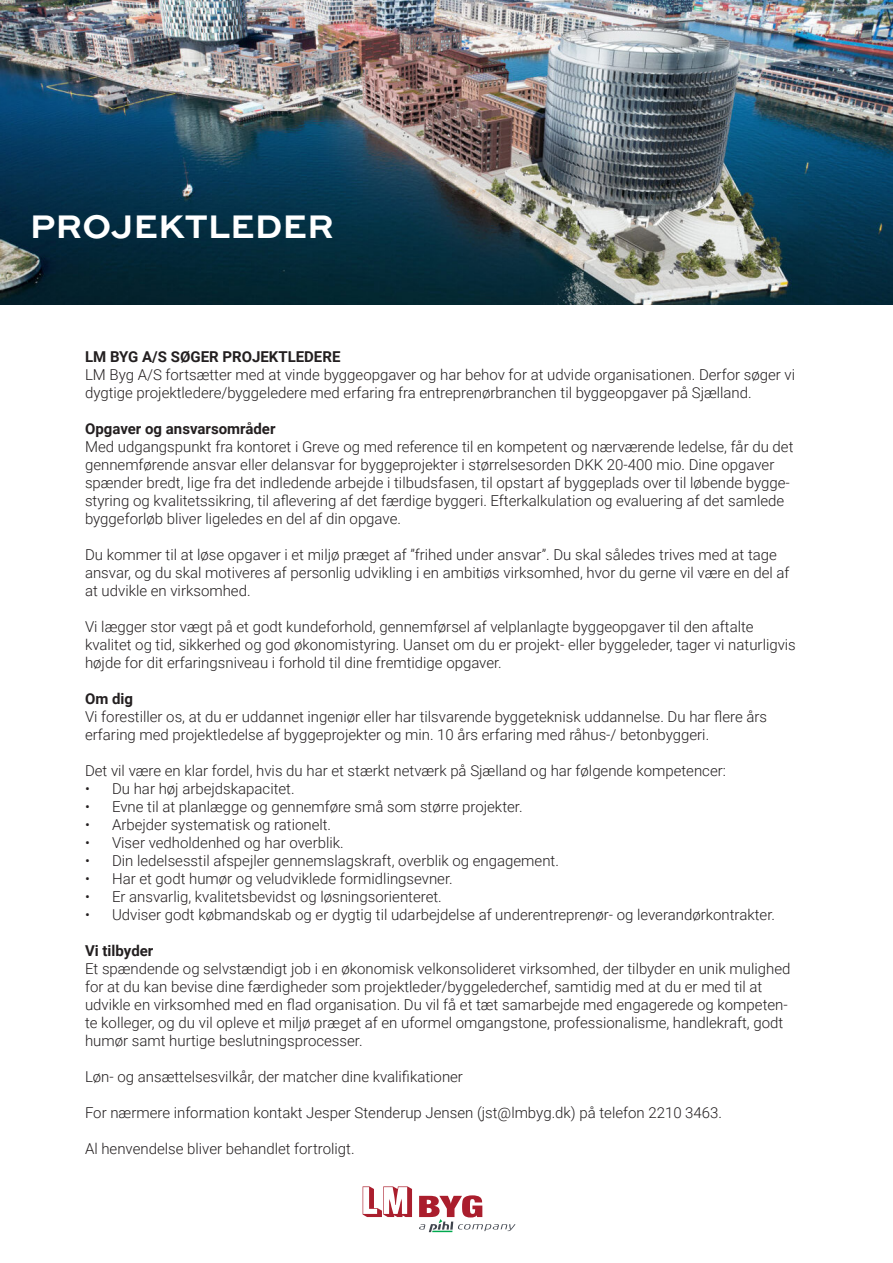
<style>
.page{position:relative;width:893px;height:1263px;background:#fff}
.page>*{position:absolute;margin:0;border:0;box-sizing:border-box;transform-origin:0 0}
.t1{font:700 34.5px "Sweet Sans Pro";color:#fff}
.t2{font:300 15px/18px "Roboto";color:#231f20}
.t3{font:700 15px "Roboto";color:#231f20}
</style>
<div class="page">
<svg style="left:363px;top:1186px;width:49px;height:31px"></svg>
<svg style="left:419px;top:1195px;width:96px;height:37px"></svg>
<img style="left:0;top:0;width:893px;height:304px">
<p class="t1" style="left:30px;top:200px;width:306px">PROJEKTLEDER</p>
<p class="t3" style="left:85px;top:346px;width:257px">LM BYG A/S SØGER PROJEKTLEDERE</p>
<p class="t2" style="left:85px;top:365px;width:711px">LM Byg A/S fortsætter med at vinde byggeopgaver og har behov for at udvide organisationen. Derfor søger vi dygtige projektledere/byggeledere med erfaring fra entreprenørbranchen til byggeopgaver på Sjælland.</p>
<p class="t3" style="left:85px;top:418px;width:192px">Opgaver og ansvarsområder</p>
<p class="t2" style="left:85px;top:437px;width:710px">Med udgangspunkt fra kontoret i Greve og med reference til en kompetent og nærværende ledelse, får du det gennemførende ansvar eller delansvar for byggeprojekter i størrelsesorden DKK 20-400 mio. Dine opgaver spænder bredt, lige fra det indledende arbejde i tilbudsfasen, til opstart af byggeplads over til løbende bygge&shy;styring og kvalitetssikring, til aflevering af det færdige byggeri. Efterkalkulation og evaluering af det samlede byggeforløb bliver ligeledes en del af din opgave.</p>
<p class="t2" style="left:85px;top:545px;width:706px">Du kommer til at løse opgaver i et miljø præget af ”frihed under ansvar”. Du skal således trives med at tage ansvar, og du skal motiveres af personlig udvikling i en ambitiøs virksomhed, hvor du gerne vil være en del af at udvikle en virksomhed.</p>
<p class="t2" style="left:85px;top:617px;width:712px">Vi lægger stor vægt på et godt kundeforhold, gennemførsel af velplanlagte byggeopgaver til den aftalte kvalitet og tid, sikkerhed og god økonomistyring. Uanset om du er projekt- eller byggeleder, tager vi naturligvis højde for dit erfaringsniveau i forhold til dine fremtidige opgaver.</p>
<p class="t3" style="left:85px;top:688px;width:50px">Om dig</p>
<p class="t2" style="left:85px;top:707px;width:684px">Vi forestiller os, at du er uddannet ingeniør eller har tilsvarende byggeteknisk uddannelse. Du har flere års erfaring med projektledelse af byggeprojekter og min. 10 års erfaring med råhus-/ betonbyggeri.</p>
<p class="t2" style="left:85px;top:761px;width:642px">Det vil være en klar fordel, hvis du har et stærkt netværk på Sjælland og har følgende kompetencer:</p>
<p class="t2" style="left:85px;top:779px;width:211px">• Du har høj arbejdskapacitet.</p>
<p class="t2" style="left:85px;top:797px;width:439px">• Evne til at planlægge og gennemføre små som større projekter.</p>
<p class="t2" style="left:85px;top:815px;width:248px">• Arbejder systematisk og rationelt.</p>
<p class="t2" style="left:85px;top:833px;width:260px">• Viser vedholdenhed og har overblik.</p>
<p class="t2" style="left:85px;top:851px;width:475px">• Din ledelsesstil afspejler gennemslagskraft, overblik og engagement.</p>
<p class="t2" style="left:85px;top:869px;width:369px">• Har et godt humør og veludviklede formidlingsevner.</p>
<p class="t2" style="left:85px;top:887px;width:358px">• Er ansvarlig, kvalitetsbevidst og løsningsorienteret.</p>
<p class="t2" style="left:85px;top:905px;width:691px">• Udviser godt købmandskab og er dygtig til udarbejdelse af underentreprenør- og leverandørkontrakter.</p>
<p class="t3" style="left:85px;top:940px;width:70px">Vi tilbyder</p>
<p class="t2" style="left:85px;top:959px;width:707px">Et spændende og selvstændigt job i en økonomisk velkonsolideret virksomhed, der tilbyder en unik mulighed for at du kan bevise dine færdigheder som projektleder/byggelederchef, samtidig med at du er med til at udvikle en virksomhed med en flad organisation. Du vil få et tæt samarbejde med engagerede og kompeten&shy;te kolleger, og du vil opleve et miljø præget af en uformel omgangstone, professionalisme, handlekraft, godt humør samt hurtige beslutningsprocesser.</p>
<p class="t2" style="left:85px;top:1067px;width:379px">Løn- og ansættelsesvilkår, der matcher dine kvalifikationer</p>
<p class="t2" style="left:85px;top:1103px;width:639px">For nærmere information kontakt Jesper Stenderup Jensen (jst@lmbyg.dk) på telefon 2210 3463.</p>
<p class="t2" style="left:85px;top:1139px;width:271px">Al henvendelse bliver behandlet fortroligt.</p>
</div>
